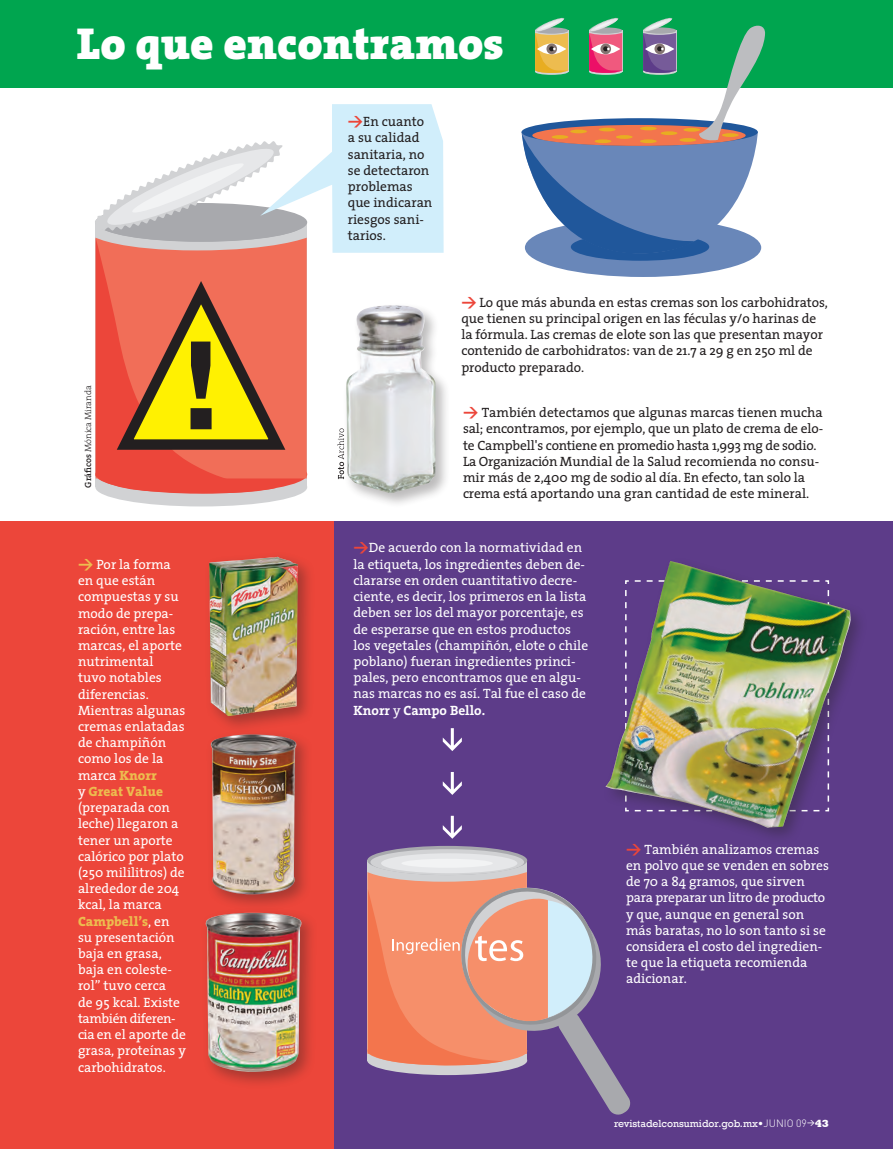
<style>
.page{position:relative;width:893px;height:1149px;background:#fff}
.page>*{position:absolute;margin:0;border:0;box-sizing:border-box;transform-origin:0 0}
.Subtitulos{font:900 45px "The Serif";color:#fff}
.Recuadro_primer_párr{font:13.5px/16.2px "The Serif";color:#fff}
.Recuadro_primer_párr-2{font:13.5px/16.2px "The Serif";letter-spacing:-.005em;color:#231f20}
.t1{font:10.5px "Rockwell";color:#fff}
.Crédito_foto-ilustra{font:300 9px "The Serif";color:#231f20}
.s1{font-weight:600}
.s2{font-family:"DIN";font-weight:700;font-size:15px;color:#edbc4f}
.s3{font-weight:800;color:#edbc4f}
.s4{font-family:"DIN";font-weight:700;font-size:15px;color:#ec463a}
.s5{font-weight:700}
.s6{font-family:"DIN";font-weight:300}
.s7{font-family:"DIN";font-weight:500;font-size:7.5px}
.s8{font-weight:800}
</style>
<div class="page">
<div style="left:333px;top:521px;width:560px;height:627px;background:#5d3c89"></div>
<div style="left:0;top:521px;width:333px;height:627px;background:#ec463a"></div>
<div style="left:343px;top:302px;width:114px;height:212px;background:#231f20;opacity:.3"></div>
<img style="left:346px;top:305px;width:90px;height:188px">
<svg style="left:337px;top:428px;width:7px;height:51px"></svg>
<div style="left:203px;top:550px;width:119px;height:190px;background:#231f20;opacity:.35"></div>
<img style="left:209px;top:556px;width:89px;height:160px">
<div style="left:205px;top:728px;width:116px;height:190px;background:#231f20;opacity:.35"></div>
<img style="left:211px;top:734px;width:85px;height:160px">
<div style="left:200px;top:906px;width:125px;height:190px;background:#231f20;opacity:.35"></div>
<img style="left:206px;top:912px;width:95px;height:159px">
<div style="left:95px;top:467px;width:212px;height:39px;background:#d1d2d4;border-radius:50%"></div>
<div style="left:277px;top:253px;width:30px;height:225px;background:#f16e58"></div>
<svg style="left:96px;top:253px;width:181px;height:242px;background:#ec5f50"></svg>
<svg style="left:108px;top:278px;width:186px;height:177px;background:#cb7935"></svg>
<svg style="left:367px;top:845px;width:160px;height:29px"></svg>
<svg style="left:370px;top:848px;width:154px;height:26px"></svg>
<div style="left:381px;top:853px;width:136px;height:20px;background:#e6e7e9;border-radius:50%"></div>
<div style="left:401px;top:858px;width:92px;height:9px;background:#f2f3f4;border-radius:50%"></div>
<svg style="left:367px;top:871px;width:264px;height:244px"></svg>
<svg style="left:443px;top:728px;width:19px;height:23px"></svg>
<svg style="left:443px;top:772px;width:19px;height:22px"></svg>
<svg style="left:443px;top:815px;width:19px;height:23px"></svg>
<svg style="left:95px;top:104px;width:349px;height:149px"></svg>
<div style="left:599px;top:555px;width:294px;height:326px;background:#5d3c89"></div>
<img style="left:605px;top:561px;width:246px;height:266px">
<div style="left:0;top:0;width:893px;height:88px;background:#00a54f"></div>
<div style="left:525px;top:218px;width:236px;height:59px;background:#6987b9;border-radius:50%"></div>
<div style="left:571px;top:233px;width:138px;height:28px;background:#20579b;border-radius:50%"></div>
<svg style="left:521px;top:18px;width:244px;height:238px"></svg>
<svg style="left:570px;top:129px;width:17px;height:4px"></svg>
<hr style="left:599px;top:128px;width:17px;height:3px;background:#e8ad21;border-radius:50%">
<svg style="left:595px;top:139px;width:16px;height:4px"></svg>
<svg style="left:616px;top:135px;width:17px;height:4px"></svg>
<svg style="left:640px;top:126px;width:17px;height:4px"></svg>
<svg style="left:640px;top:139px;width:17px;height:4px"></svg>
<svg style="left:661px;top:131px;width:16px;height:4px"></svg>
<svg style="left:679px;top:138px;width:17px;height:4px"></svg>
<svg style="left:683px;top:128px;width:17px;height:4px"></svg>
<svg style="left:722px;top:133px;width:17px;height:4px"></svg>
<svg style="left:552px;top:135px;width:16px;height:4px"></svg>
<p class="Subtitulos" style="left:77px;top:6px;width:428px">Lo que encontramos</p>
<p class="Crédito_foto-ilustra" style="left:81px;top:487px;width:104px;rotate:-90deg"><span class="s1">Gráficos</span> Mónica Miranda</p>
<p class="Recuadro_primer_párr" style="left:78px;top:555px;width:110px"><span class="s2">&gt;</span> Por la forma en que están compuestas y su modo de prepa&shy;ración, entre las marcas, el aporte nutrimental<br>tuvo notables diferencias.<br>Mientras algunas cremas enlatadas de champiñón como los de la marca <span class="s3">Knorr<br></span>y <span class="s3">Great Value </span>(preparada con leche) llegaron a tener un aporte calórico por plato (250 mililitros) de alrededor de 204 kcal, la marca<br><span class="s3">Campbell’s</span>, en su presentación baja en grasa, baja en coleste&shy;rol” tuvo cerca<br>de 95 kcal. Existe también diferen&shy;cia en el aporte de grasa, proteínas y carbohidratos.</p>
<p class="Recuadro_primer_párr-2" style="left:348px;top:113px;width:86px"><span class="s4">&gt;</span>En cuanto a su calidad sanitaria, no se detectaron problemas que indicaran riesgos sani&shy;tarios.</p>
<p class="Recuadro_primer_párr-2" style="left:461px;top:294px;width:368px"><span class="s4">&gt;</span> Lo que más abunda en estas cremas son los carbohidratos, que tienen su principal origen en las féculas y/o harinas de la fórmula. Las cremas de elote son las que presentan mayor contenido de carbohidratos: van de 21.7 a 29 g en 250 ml de producto preparado.</p>
<p class="Recuadro_primer_párr-2" style="left:463px;top:404px;width:362px"><span class="s4">&gt;</span> También detectamos que algunas marcas tienen mucha sal; encontramos, por ejemplo, que un plato de crema de elo&shy;te Campbell's contiene en promedio hasta 1,993 mg de sodio.<br>La Organización Mundial de la Salud recomienda no consu&shy;mir más de 2,400 mg de sodio al día. En efecto, tan solo la crema está aportando una gran cantidad de este mineral.</p>
<p class="Recuadro_primer_párr" style="left:353px;top:539px;width:236px"><span class="s4">&gt;</span>De acuerdo con la normatividad en la etiqueta, los ingredientes deben de&shy;clararse en orden cuantitativo decre&shy;ciente, es decir, los primeros en la lista deben ser los del mayor porcentaje, es de esperarse que en estos productos los vegetales (champiñón, elote o chile poblano) fueran ingredientes princi&shy;pales, pero encontramos que en algu&shy;nas marcas no es así. Tal fue el caso de <span class="s5">Knorr</span> y <span class="s5">Campo Bello.</span></p>
<p class="Recuadro_primer_párr" style="left:626px;top:840px;width:204px"><span class="s4">&gt;</span> También analizamos cremas en polvo que se venden en sobres de 70 a 84 gramos, que sirven para preparar un litro de producto y que, aunque en general son más baratas, no lo son tanto si se considera el costo del ingredien&shy;te que la etiqueta recomienda adicionar.</p>
<p class="t1" style="left:614px;top:1116px;width:216px">revistadelconsumidor.gob.mx<span class="s6">•JUNIO 09</span><span class="s7">&gt;</span><span class="s8">43</span></p>
</div>
